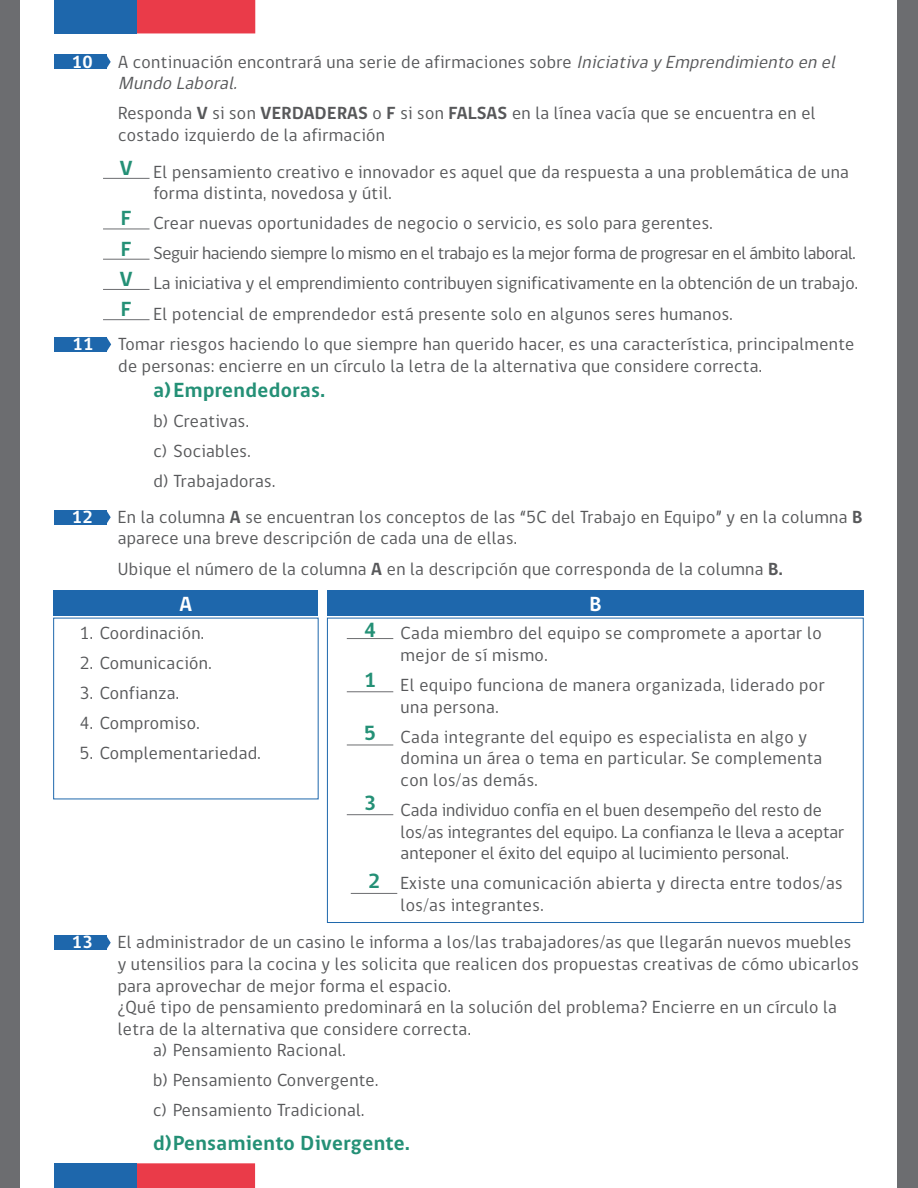
<style>
.page{position:relative;width:918px;height:1188px;background:#fff}
.page>*{position:absolute;margin:0;border:0;box-sizing:border-box;transform-origin:0 0}
.t1{font:700 21px "gob CL";letter-spacing:.02em;color:#249076}
.t2{font:700 21px "gob CL";color:#fff}
.t3{font:18px/21.6px "gob CL";letter-spacing:.02em;color:#57585a}
.t4{font:18px/21.6px "gob CL";color:#57585a}
.t5{font:18px "gob CL";letter-spacing:-.02em;color:#57585a}
.t6{font:700 18px "gob CL";letter-spacing:.02em;color:#fff}
.s1{font-style:italic}
.s2{font-weight:700}
</style>
<div class="page">
<div style="left:135px;top:1163px;width:120px;height:25px;background:#ea3b49"></div>
<div style="left:54px;top:1163px;width:82px;height:25px;background:#1e67ac"></div>
<div style="left:136px;top:0;width:119px;height:33px;background:#ea3b49"></div>
<div style="left:54px;top:0;width:82px;height:33px;background:#1e67ac"></div>
<div style="left:898px;top:0;width:20px;height:1188px;background:#6c6d70"></div>
<div style="left:0;top:0;width:20px;height:1188px;background:#6c6d70"></div>
<div style="left:54px;top:55px;width:52px;height:14px;background:#1e67ac"></div>
<svg style="left:106px;top:55px;width:5px;height:14px"></svg>
<hr style="left:103px;top:178px;width:47px;height:1px;background:#6c6d70">
<hr style="left:103px;top:259px;width:47px;height:1px;background:#6c6d70">
<hr style="left:103px;top:229px;width:47px;height:1px;background:#6c6d70">
<hr style="left:103px;top:289px;width:47px;height:1px;background:#6c6d70">
<hr style="left:103px;top:319px;width:47px;height:1px;background:#6c6d70">
<div style="left:54px;top:337px;width:53px;height:15px;background:#1e67ac"></div>
<svg style="left:107px;top:338px;width:4px;height:13px"></svg>
<div style="left:54px;top:935px;width:52px;height:15px;background:#1e67ac"></div>
<svg style="left:106px;top:935px;width:5px;height:15px"></svg>
<hr style="left:347px;top:638px;width:46px;height:1px;background:#6c6d70">
<hr style="left:347px;top:692px;width:46px;height:1px;background:#6c6d70">
<hr style="left:347px;top:745px;width:46px;height:1px;background:#6c6d70">
<hr style="left:347px;top:814px;width:46px;height:1px;background:#6c6d70">
<hr style="left:351px;top:893px;width:46px;height:1px;background:#6c6d70">
<div style="left:54px;top:590px;width:264px;height:25px;background:#1e67ac"></div>
<div style="left:327px;top:590px;width:537px;height:25px;background:#1e67ac"></div>
<div style="left:327px;top:618px;width:537px;height:305px;border:1px solid #1e67ac"></div>
<div style="left:54px;top:510px;width:52px;height:15px;background:#1e67ac"></div>
<svg style="left:106px;top:510px;width:5px;height:15px"></svg>
<p class="t6" style="left:72px;top:49px;width:22px">10</p>
<p class="t3" style="left:118px;top:51px;width:724px">A continuación encontrará una serie de afirmaciones sobre <span class="s1">IniciativayEmprendimiento en el<br>Mundo Laboral.</span></p>
<p class="t3" style="left:118px;top:103px;width:699px">Responda <span class="s2">V</span> si son <span class="s2">VERDADERAS</span> o <span class="s2">F</span> si son <span class="s2">FALSAS</span> en la línea vacía que se encuentra en el costado izquierdo de la afirmación</p>
<p class="t3" style="left:154px;top:161px;width:697px">El pensamiento creativo e innovador es aquel que da respuesta a una problemática de una forma distinta, novedosa y útil.</p>
<p class="t3" style="left:154px;top:213px;width:561px">Crear nuevas oportunidades de negocio o servicio, es solo para gerentes.</p>
<p class="t5" style="left:154px;top:241px;width:704px">Seguir haciendo siempre lo mismo en el trabajo es la mejor forma de progresar en el ámbito laboral.</p>
<p class="t4" style="left:154px;top:273px;width:706px">La iniciativa y el emprendimiento contribuyen significativamente en la obtención de un trabajo.</p>
<p class="t3" style="left:154px;top:303px;width:581px">El potencial de emprendedor está presente solo en algunos seres humanos.</p>
<p class="t1" style="left:120px;top:153px;width:14px">V</p>
<p class="t1" style="left:121px;top:204px;width:12px">F</p>
<p class="t1" style="left:121px;top:235px;width:12px">F</p>
<p class="t1" style="left:120px;top:265px;width:14px">V</p>
<p class="t1" style="left:121px;top:295px;width:12px">F</p>
<p class="t6" style="left:72px;top:332px;width:22px">11</p>
<p class="t3" style="left:118px;top:334px;width:737px">Tomar riesgos haciendo lo que siempre han querido hacer, es una característica, principalmente de personas: encierre en un círculo la letra de la alternativa que considere correcta.</p>
<p class="t1" style="left:154px;top:375px;width:173px">a)Emprendedoras.</p>
<p class="t3" style="left:154px;top:410px;width:97px">b) Creativas.</p>
<p class="t3" style="left:154px;top:440px;width:98px">c) Sociables.</p>
<p class="t3" style="left:154px;top:471px;width:123px">d) Trabajadoras.</p>
<p class="t6" style="left:72px;top:505px;width:22px">12</p>
<p class="t3" style="left:118px;top:507px;width:746px">En la columna <span class="s2">A</span> se encuentran los conceptos de las “5C del Trabajo en Equipo” y en la columna <span class="s2">B </span>aparece una breve descripción de cada una de ellas.</p>
<p class="t3" style="left:118px;top:558px;width:666px">Ubique el número de la columna <span class="s2">A</span> en la descripción que corresponda de la columna <span class="s2">B.</span></p>
<p class="t2" style="left:180px;top:589px;width:14px">A</p>
<p class="t2" style="left:589px;top:589px;width:13px">B</p>
<p class="t3" style="left:80px;top:622px;width:126px">1. Coordinación.</p>
<p class="t3" style="left:80px;top:652px;width:133px">2. Comunicación.</p>
<p class="t3" style="left:80px;top:683px;width:101px">3. Confianza.</p>
<p class="t3" style="left:80px;top:713px;width:122px">4. Compromiso.</p>
<p class="t3" style="left:80px;top:743px;width:183px">5. Complementariedad.</p>
<p class="t1" style="left:364px;top:616px;width:14px">4</p>
<p class="t1" style="left:364px;top:665px;width:14px">1</p>
<p class="t1" style="left:364px;top:719px;width:14px">5</p>
<p class="t1" style="left:364px;top:788px;width:14px">3</p>
<p class="t1" style="left:368px;top:867px;width:14px">2</p>
<p class="t3" style="left:401px;top:623px;width:423px">Cada miembro del equipo se compromete a aportar lo mejor de sí mismo.</p>
<p class="t3" style="left:401px;top:675px;width:426px">El equipo funciona de manera organizada, liderado por una persona.</p>
<p class="t3" style="left:401px;top:726px;width:423px">Cada integrante del equipo es especialista en algo y domina un área o tema en particular. Se complementa con los/as demás.</p>
<p class="t4" style="left:401px;top:800px;width:445px">Cada individuo confía en el buen desempeño del resto de los/as integrantes del equipo. La confianza le lleva a aceptar anteponer el éxito del equipo al lucimiento personal.</p>
<p class="t3" style="left:401px;top:873px;width:444px">Existe una comunicación abierta y directa entre todos/as los/as integrantes.</p>
<p class="t6" style="left:72px;top:930px;width:22px">13</p>
<p class="t3" style="left:118px;top:932px;width:743px">El administrador de un casino le informa a los/las trabajadores/as que llegarán nuevos muebles y utensilios para la cocina y les solicita que realicen dos propuestas creativas de cómo ubicarlos para aprovechar de mejor forma el espacio.</p>
<p class="t3" style="left:118px;top:997px;width:721px">¿Qué tipo de pensamiento predominará en la solución del problema? Encierre en un círculo la letra de la alternativa que considere correcta.</p>
<p class="t3" style="left:153px;top:1039px;width:194px">a) Pensamiento Racional.</p>
<p class="t3" style="left:153px;top:1069px;width:227px">b) Pensamiento Convergente.</p>
<p class="t3" style="left:153px;top:1100px;width:213px">c) Pensamiento Tradicional.</p>
<p class="t1" style="left:153px;top:1128px;width:258px">d)Pensamiento Divergente.</p>
</div>
